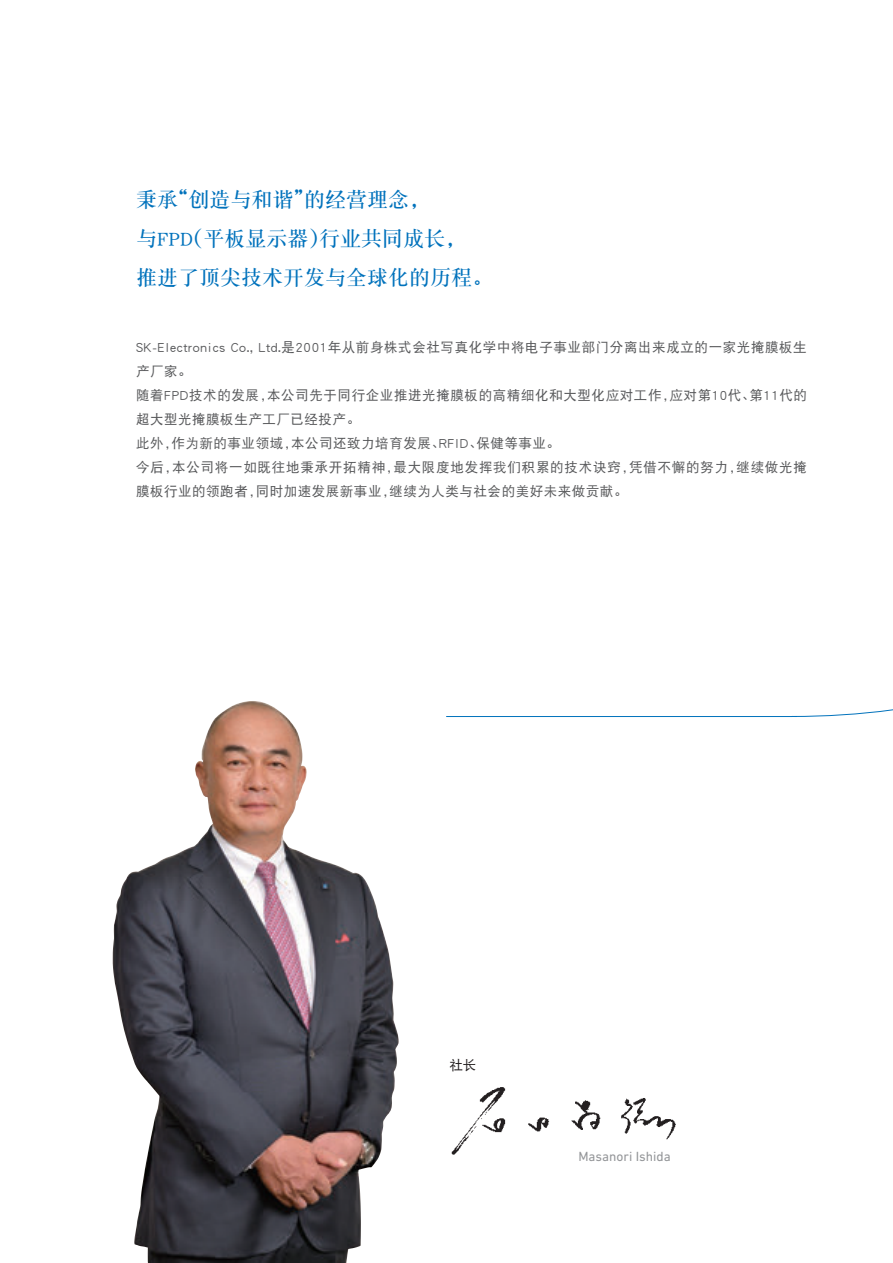
<style>
.page{position:relative;width:893px;height:1263px;background:#fff}
.page>*{position:absolute;margin:0;border:0;box-sizing:border-box;transform-origin:0 0}
.t1{font:21px/39px "DF Song GB W7";color:#0072bc}
.t2{font:13.5px/24px "DF Hei GB W5";letter-spacing:.045em;color:#57585a}
.t3{font:13.5px "DIN Next LT Pro";color:#939598}
.t4{font:13.5px "DF Hei GB W5";color:#231f20}
</style>
<div class="page">
<img style="left:451px;top:1087px;width:225px;height:68px">
<img style="left:112px;top:706px;width:258px;height:557px">
<hr style="left:736px;top:716px;width:56px;height:1px;background:#0072bc">
<hr style="left:446px;top:716px;width:290px;height:1px;background:#0072bc">
<svg style="left:792px;top:709px;width:101px;height:8px"></svg>
<h1 class="t1" style="left:136px;top:180px;width:358px">秉承“创造与和谐”的经营理念，<br>与FPD（平板显示器）行业共同成长，<br>推进了顶尖技术开发与全球化的历程。</h1>
<p class="t2" style="left:136px;top:335px;width:672px">SK-Electronics Co., Ltd.是2001年从前身株式会社写真化学中将电子事业部门分离出来成立的一家光掩膜板生产厂家。<br>随着FPD技术的发展，本公司先于同行企业推进光掩膜板的高精细化和大型化应对工作，应对第10代、第11代的超大型光掩膜板生产工厂已经投产。<br>此外，作为新的事业领域，本公司还致力培育发展、RFID、保健等事业。<br>今后，本公司将一如既往地秉承开拓精神，最大限度地发挥我们积累的技术诀窍，凭借不懈的努力，继续做光掩膜板行业的领跑者，同时加速发展新事业，继续为人类与社会的美好未来做贡献。</p>
<p class="t4" style="left:449px;top:1058px;width:28px">社长</p>
<p class="t3" style="left:578px;top:1148px;width:94px">Masanori Ishida</p>
</div>
